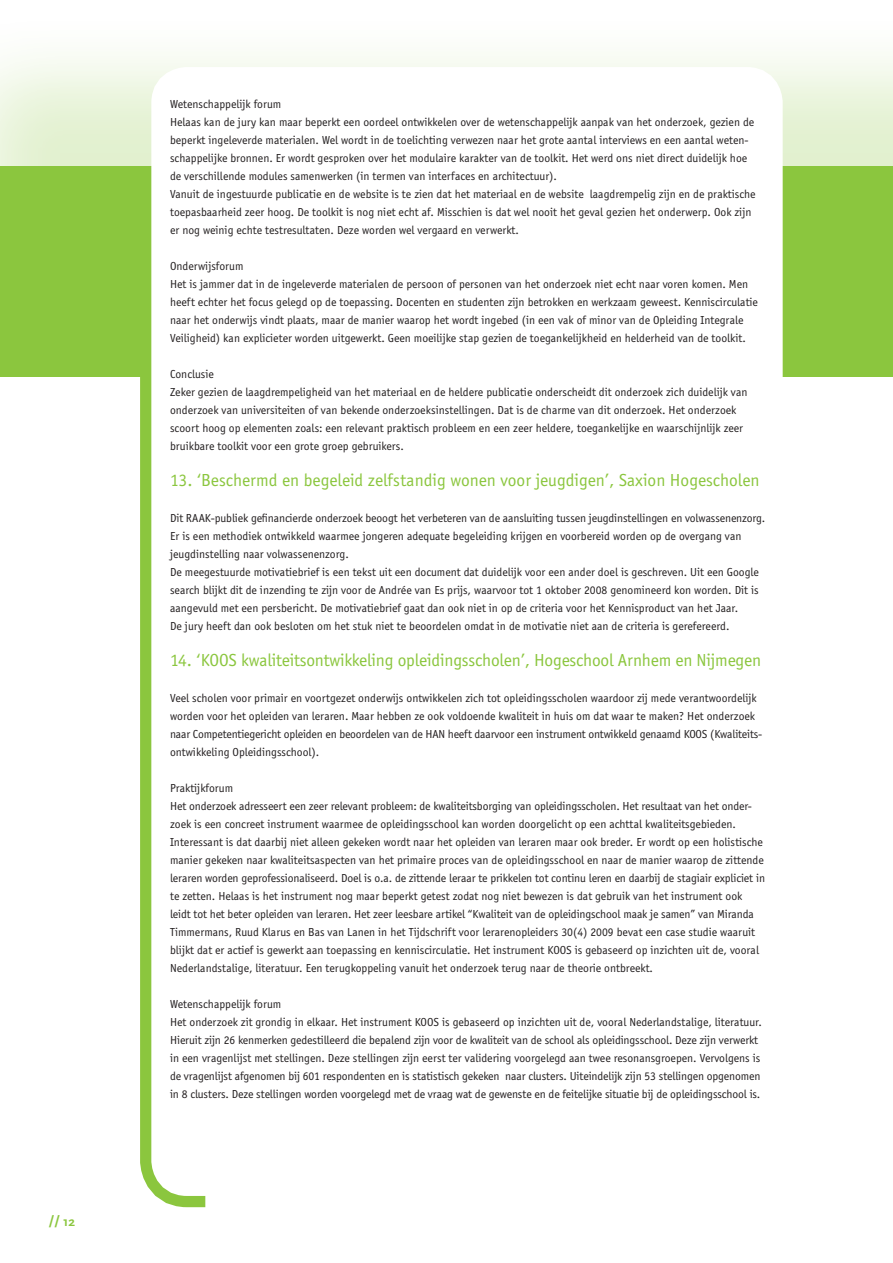
<style>
.page{position:relative;width:893px;height:1263px;background:#fff}
.page>*{position:absolute;margin:0;border:0;box-sizing:border-box;transform-origin:0 0}
.t1{font:18px "Officina Sans";letter-spacing:-.005em;color:#8bc63e}
.t2{font:700 13.5px "Scala Sans";color:#8bc63e}
.t3{font:12px/18px "Officina Sans";color:#231f20}
</style>
<div class="page">
<svg style="left:140px;top:377px;width:66px;height:831px;background:#91c949"></svg>
<div style="left:0;top:6px;width:893px;height:353px;background:#8bc63e;opacity:.25"></div>
<div style="left:0;top:167px;width:893px;height:210px;background:#8bc63e"></div>
<div style="left:170px;top:86px;width:594px;height:1091px;background:#fff;border-radius:17px"></div>
<div style="left:151px;top:67px;width:632px;height:1129px;border:38px solid #fff;border-radius:17px"></div>
<p class="t2" style="left:49px;top:1213px;width:28px">// 12</p>
<p class="t3" style="left:170px;top:95px;width:587px">Wetenschappelijk forum<br>Helaas kan de jury kan maar beperkt een oordeel ontwikkelen over de wetenschappelijk aanpak van het onderzoek, gezien de beperkt ingeleverde materialen. Wel wordt in de toelichting verwezen naar het grote aantal interviews en een aantal weten&shy;schappelijke bronnen. Er wordt gesproken over het modulaire karakter van de toolkit. Het werd ons niet direct duidelijk hoe de verschillende modules samenwerken (in termen van interfaces en architectuur).<br>Vanuit de ingestuurde publicatie en de website is te zien dat het materiaal en de website laagdrempelig zijn en de praktische toepasbaarheid zeer hoog. De toolkit is nog niet echt af. Misschien is dat wel nooit het geval gezien het onderwerp. Ook zijn er nog weinig echte testresultaten. Deze worden wel vergaard en verwerkt.</p>
<p class="t3" style="left:170px;top:257px;width:589px">Onderwijsforum<br>Het is jammer dat in de ingeleverde materialen de persoon of personen van het onderzoek niet echt naar voren komen. Men heeft echter het focus gelegd op de toepassing. Docenten en studenten zijn betrokken en werkzaam geweest. Kenniscirculatie naar het onderwijs vindt plaats, maar de manier waarop het wordt ingebed (in een vak of minor van de Opleiding Integrale Veiligheid) kan explicieter worden uitgewerkt. Geen moeilijke stap gezien de toegankelijkheid en helderheid van de toolkit.</p>
<p class="t3" style="left:170px;top:365px;width:579px">Conclusie<br>Zeker gezien de laagdrempeligheid van het materiaal en de heldere publicatie onderscheidt dit onderzoek zich duidelijk van onderzoek van universiteiten of van bekende onderzoeksinstellingen. Dat is de charme van dit onderzoek. Het onderzoek scoort hoog op elementen zoals: een relevant praktisch probleem en een zeer heldere, toegankelijke en waarschijnlijk zeer bruikbare toolkit voor een grote groep gebruikers.</p>
<h1 class="t1" style="left:170px;top:470px;width:591px">13. ‘Beschermd en begeleid zelfstandig wonen voor jeugdigen’, Saxion Hogescholen</h1>
<p class="t3" style="left:170px;top:509px;width:597px">Dit RAAK-publiek gefinancierde onderzoek beoogt het verbeteren van de aansluiting tussen jeugdinstellingen en volwassenenzorg.<br>Er is een methodiek ontwikkeld waarmee jongeren adequate begeleiding krijgen en voorbereid worden op de overgang van jeugdinstelling naar volwassenenzorg.<br>De meegestuurde motivatiebrief is een tekst uit een document dat duidelijk voor een ander doel is geschreven. Uit een Google search blijkt dit de inzending te zijn voor de Andrée van Es prijs, waarvoor tot 1 oktober 2008 genomineerd kon worden. Dit is aangevuld met een persbericht. De motivatiebrief gaat dan ook niet in op de criteria voor het Kennisproduct van het Jaar.<br>De jury heeft dan ook besloten om het stuk niet te beoordelen omdat in de motivatie niet aan de criteria is gerefereerd.</p>
<h1 class="t1" style="left:170px;top:650px;width:592px">14. ‘KOOS kwaliteitsontwikkeling opleidingsscholen’, Hogeschool Arnhem en Nijmegen</h1>
<p class="t3" style="left:170px;top:689px;width:594px">Veel scholen voor primair en voortgezet onderwijs ontwikkelen zich tot opleidingsscholen waardoor zij mede verantwoordelijk worden voor het opleiden van leraren. Maar hebben ze ook voldoende kwaliteit in huis om dat waar te maken? Het onderzoek naar Competentiegericht opleiden en beoordelen van de HAN heeft daarvoor een instrument ontwikkeld genaamd KOOS (Kwaliteits&shy;ontwikkeling Opleidingsschool).</p>
<p class="t3" style="left:170px;top:779px;width:596px">Praktijkforum<br>Het onderzoek adresseert een zeer relevant probleem: de kwaliteitsborging van opleidingsscholen. Het resultaat van het onder&shy;zoek is een concreet instrument waarmee de opleidingsschool kan worden doorgelicht op een achttal kwaliteitsgebieden.<br>Interessant is dat daarbij niet alleen gekeken wordt naar het opleiden van leraren maar ook breder. Er wordt op een holistische manier gekeken naar kwaliteitsaspecten van het primaire proces van de opleidingsschool en naar de manier waarop de zittende leraren worden geprofessionaliseerd. Doel is o.a. de zittende leraar te prikkelen tot continu leren en daarbij de stagiair expliciet in te zetten. Helaas is het instrument nog maar beperkt getest zodat nog niet bewezen is dat gebruik van het instrument ook leidt tot het beter opleiden van leraren. Het zeer leesbare artikel “Kwaliteit van de opleidingschool maak je samen” van Miranda Timmermans, Ruud Klarus en Bas van Lanen in het Tijdschrift voor lerarenopleiders 30(4) 2009 bevat een case studie waaruit blijkt dat er actief is gewerkt aan toepassing en kenniscirculatie. Het instrument KOOS is gebaseerd op inzichten uit de, vooral Nederlandstalige, literatuur. Een terugkoppeling vanuit het onderzoek terug naar de theorie ontbreekt.</p>
<p class="t3" style="left:170px;top:995px;width:593px">Wetenschappelijk forum<br>Het onderzoek zit grondig in elkaar. Het instrument KOOS is gebaseerd op inzichten uit de, vooral Nederlandstalige, literatuur.<br>Hieruit zijn 26 kenmerken gedestilleerd die bepalend zijn voor de kwaliteit van de school als opleidingsschool. Deze zijn verwerkt in een vragenlijst met stellingen. Deze stellingen zijn eerst ter validering voorgelegd aan twee resonansgroepen. Vervolgens is de vragenlijst afgenomen bij 601 respondenten en is statistisch gekeken naar clusters. Uiteindelijk zijn 53 stellingen opgenomen in 8 clusters. Deze stellingen worden voorgelegd met de vraag wat de gewenste en de feitelijke situatie bij de opleidingsschool is.</p>
</div>
